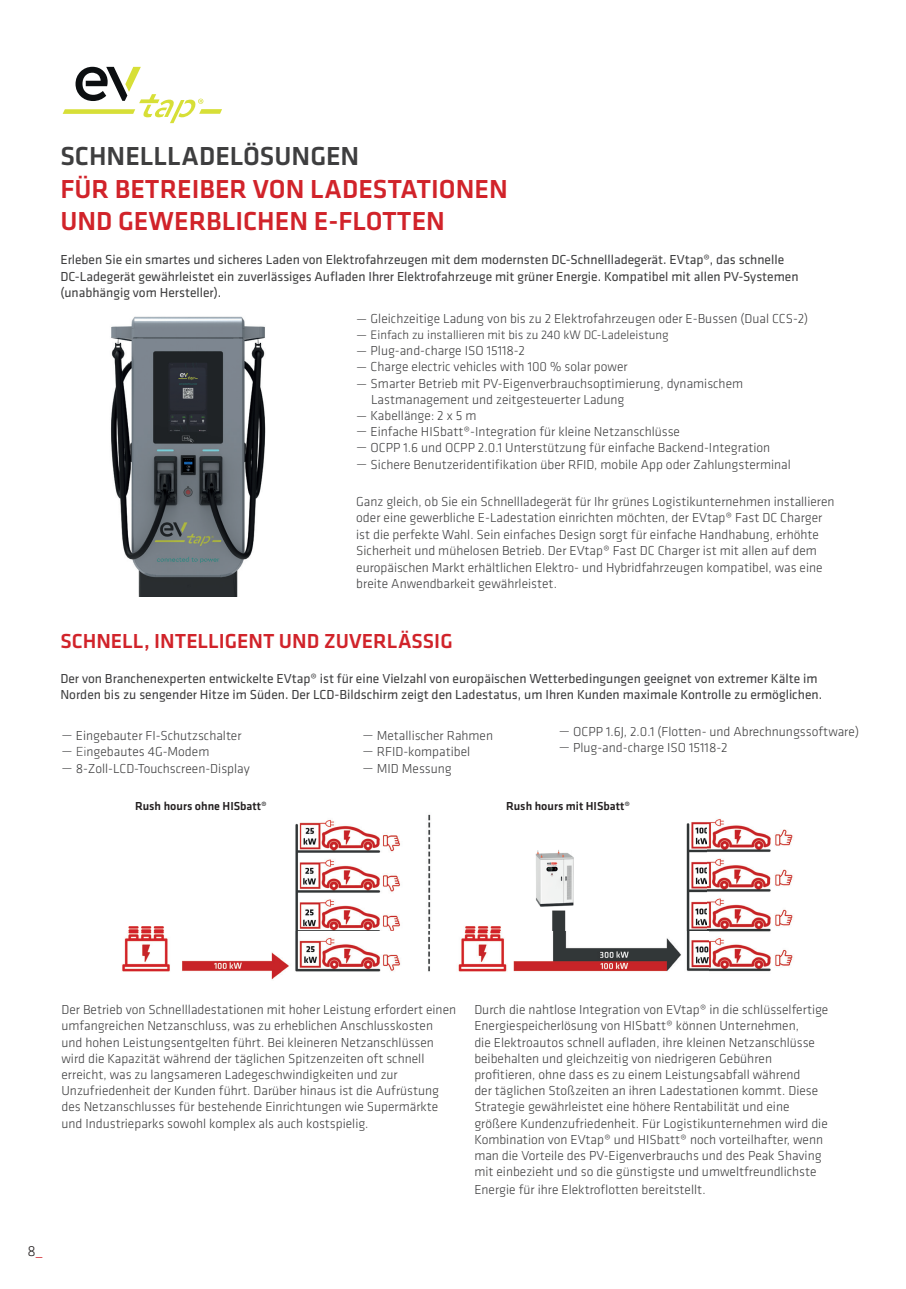
<style>
.page{position:relative;width:906px;height:1289px;background:#fff}
.page>*{position:absolute;margin:0;border:0;box-sizing:border-box;transform-origin:0 0}
.t1{font:500 27px/32.4px "Klavika";color:#d1232a}
.t2{font:500 27px "Klavika";color:#3e3e3f}
.t3{font:500 21px "Klavika";color:#d1232a}
.t4{font:300 15px "Klavika Basic";color:#231f20}
.t5{font:300 13.5px/16.2px "Klavika Basic";color:#3e3e3f}
.t6{font:13.5px/16.5px "Klavika Basic";color:#3e3e3f}
.t7{font:300 12.75px "Klavika Basic";color:#3e3e3f}
.t8{font:500 12px "Klavika Basic";color:#231f20}
.s1{font-family:"DIN Pro";font-size:12.75px}
.s2{font-family:"DIN Pro"}
.s3{color:#3e3e3f}
.s4{color:#d1232a}
</style>
<div class="page">
<img style="left:122px;top:814px;width:671px;height:166px">
<svg style="left:63px;top:67px;width:159px;height:56px"></svg>
<div style="left:487px;top:802px;width:152px;height:14px;background:#fff"></div>
<img style="left:111px;top:316px;width:155px;height:280px">
<h1 class="t2" style="left:60px;top:142px;width:300px">SCHNELLLADELÖSUNGEN</h1>
<h1 class="t1" style="left:60px;top:173px;width:449px">FÜR BETREIBER VON LADESTATIONEN<br>UND GEWERBLICHEN E-FLOTTEN</h1>
<p class="t6" style="left:60px;top:251px;width:739px">Erleben Sie ein smartes und sicheres Laden von Elektrofahrzeugen mit dem modernsten DC-Schnellladegerät. EVtap®, das schnelle<br>DC-Ladegerät gewährleistet ein zuverlässiges Aufladen Ihrer Elektrofahrzeuge mit grüner Energie. Kompatibel mit allen PV-Systemen (unabhängig vom Hersteller).</p>
<p class="t5" style="left:356px;top:310px;width:453px"><span class="s1">—</span> Gleichzeitige Ladung von bis zu 2 Elektrofahrzeugen oder E-Bussen (Dual CCS-2)</p>
<p class="t7" style="left:356px;top:327px;width:314px"><span class="s2">—</span> Einfach zu installieren mit bis zu 240 kW DC-Ladeleistung</p>
<p class="t5" style="left:356px;top:342px;width:170px"><span class="s1">—</span> Plug-and-charge ISO 15118-2</p>
<p class="t5" style="left:356px;top:359px;width:273px"><span class="s1">—</span> Charge electric vehicles with 100 % solar power</p>
<p class="t5" style="left:371px;top:375px;width:373px;text-indent:-15px"><span class="s1">—</span> Smarter Betrieb mit PV-Eigenverbrauchsoptimierung, dynamischem<br>Lastmanagement und zeitgesteuerter Ladung</p>
<p class="t5" style="left:356px;top:407px;width:122px"><span class="s1">—</span> Kabellänge: 2 x 5 m</p>
<p class="t5" style="left:356px;top:423px;width:325px"><span class="s1">—</span> Einfache HISbatt®-Integration für kleine Netzanschlüsse</p>
<p class="t5" style="left:356px;top:440px;width:415px"><span class="s1">—</span> OCPP 1.6 und OCPP 2.0.1 Unterstützung für einfache Backend-Integration</p>
<p class="t5" style="left:356px;top:456px;width:436px"><span class="s1">—</span> Sichere Benutzeridentifikation über RFID, mobile App oder Zahlungsterminal</p>
<p class="t5" style="left:356px;top:492px;width:480px">Ganz gleich, ob Sie ein Schnellladegerät für Ihr grünes Logistikunternehmen installieren oder eine gewerbliche E-Ladestation einrichten möchten, der EVtap® Fast DC Charger ist die perfekte Wahl. Sein einfaches Design sorgt für einfache Handhabung, erhöhte Sicherheit und mühelosen Betrieb. Der EVtap® Fast DC Charger ist mit allen auf dem europäischen Markt erhältlichen Elektro- und Hybridfahrzeugen kompatibel, was eine breite Anwendbarkeit gewährleistet.</p>
<h2 class="t3" style="left:60px;top:630px;width:394px">SCHNELL, INTELLIGENT UND ZUVERLÄSSIG</h2>
<p class="t6" style="left:60px;top:669px;width:763px">Der von Branchenexperten entwickelte EVtap® ist für eine Vielzahl von europäischen Wetterbedingungen geeignet von extremer Kälte im<br>Norden bis zu sengender Hitze im Süden. Der LCD-Bildschirm zeigt den Ladestatus, um Ihren Kunden maximale Kontrolle zu ermöglichen.</p>
<p class="t5" style="left:362px;top:727px;width:132px"><span class="s1">—</span> Metallischer Rahmen</p>
<p class="t5" style="left:362px;top:743px;width:109px"><span class="s1">—</span> RFID-kompatibel</p>
<p class="t5" style="left:362px;top:760px;width:91px"><span class="s1">—</span> MID Messung</p>
<p class="t5" style="left:559px;top:723px;width:302px"><span class="s1">—</span> OCPP 1.6J, 2.0.1 (Flotten- und Abrechnungssoftware)</p>
<p class="t5" style="left:559px;top:739px;width:170px"><span class="s1">—</span> Plug-and-charge ISO 15118-2</p>
<p class="t5" style="left:61px;top:727px;width:182px"><span class="s1">—</span> Eingebauter FI-Schutzschalter</p>
<p class="t5" style="left:61px;top:743px;width:149px"><span class="s1">— Ei</span>ngebautes 4G-Modem</p>
<p class="t5" style="left:61px;top:760px;width:190px"><span class="s1">—</span> 8-Zoll-LCD-Touchscreen-Display</p>
<p class="t8" style="left:135px;top:798px;width:133px">Rush hours ohne HISbatt<span class="s3">®</span></p>
<p class="t8" style="left:506px;top:798px;width:125px">Rush hours mit HISbatt<span class="s3">®</span></p>
<p class="t5" style="left:61px;top:1001px;width:396px">Der Betrieb von Schnellladestationen mit hoher Leistung erfordert einen umfangreichen Netzanschluss, was zu erheblichen Anschlusskosten und hohen Leistungsentgelten führt. Bei kleineren Netzanschlüssen wird die Kapazität während der täglichen Spitzenzeiten oft schnell erreicht, was zu langsameren Ladegeschwindigkeiten und zur Unzufriedenheit der Kunden führt. Darüber hinaus ist die Aufrüstung des Netzanschlusses für bestehende Einrichtungen wie Supermärkte und Industrieparks sowohl komplex als auch kostspielig.</p>
<p class="t5" style="left:474px;top:1001px;width:355px">Durch die nahtlose Integration von EVtap® in die schlüsselfertige Energiespeicherlösung von HISbatt® können Unternehmen,<br>die Elektroautos schnell aufladen, ihre kleinen Netzanschlüsse beibehalten und gleichzeitig von niedrigeren Gebühren profitieren, ohne dass es zu einem Leistungsabfall während<br>der täglichen Stoßzeiten an ihren Ladestationen kommt. Diese Strategie gewährleistet eine höhere Rentabilität und eine größere Kundenzufriedenheit. Für Logistikunternehmen wird die Kombination von EVtap® und HISbatt® noch vorteilhafter, wenn man die Vorteile des PV-Eigenverbrauchs und des Peak Shaving mit einbezieht und so die günstigste und umweltfreundlichste</p>
<p class="t5" style="left:474px;top:1181px;width:233px">Energie für ihre Elektroflotten bereitstellt.</p>
<p class="t4" style="left:28px;top:1241px;width:16px">8<span class="s4">_</span></p>
</div>
